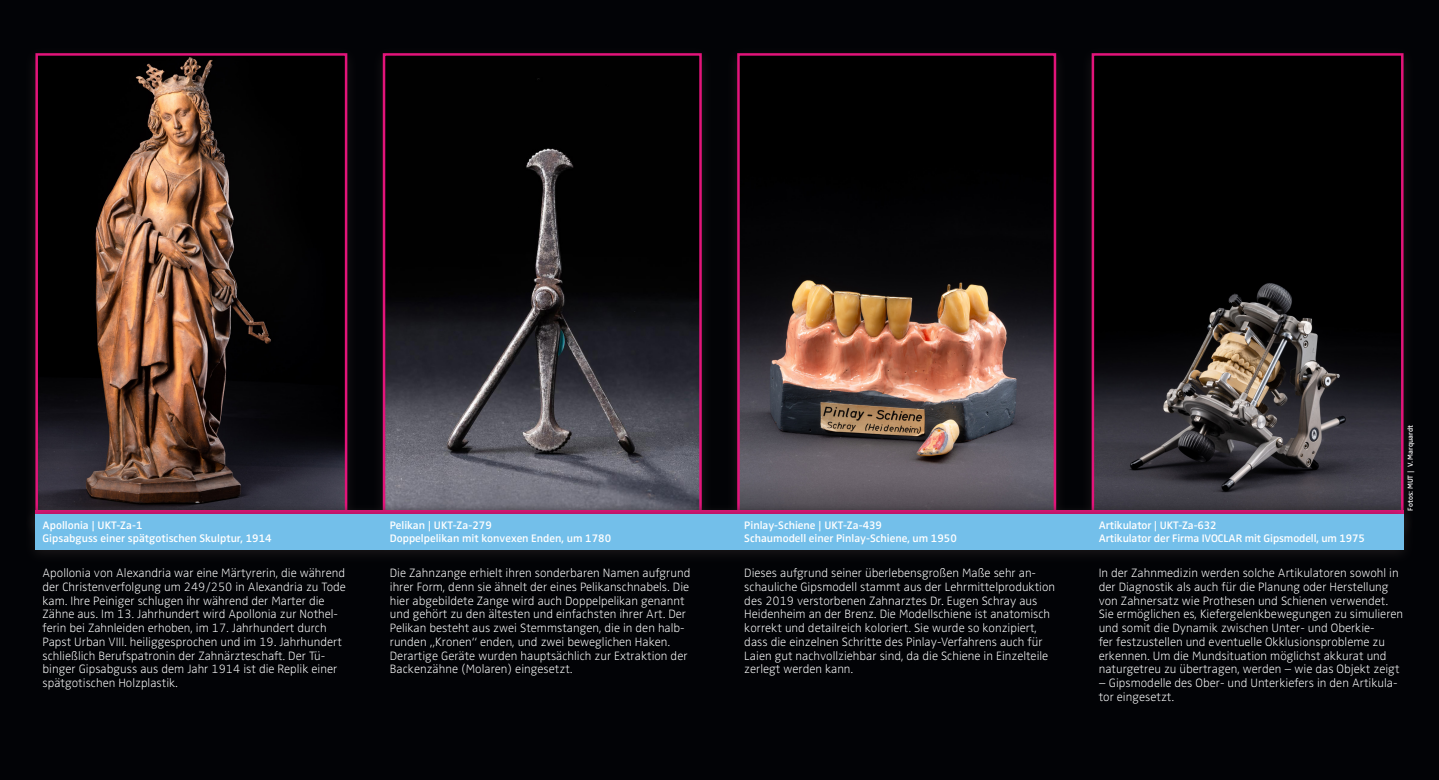
<style>
.page{position:relative;width:1439px;height:780px;background:#020306}
.page>*{position:absolute;margin:0;border:0;box-sizing:border-box;transform-origin:0 0}
.t1{font:300 expanded 12.5px/13.8px "Zwo OT";color:#fff}
.t2{font:600 11.25px "Zwo OT";color:#fff}
.Überschrift{font:600 7.5px "Zwo OT";color:#fff}
</style>
<div class="page">
<img style="left:38px;top:57px;width:306px;height:445px">
<div style="left:35px;top:53px;width:312px;height:470px;border:2px solid #e3147a"></div>
<img style="left:386px;top:78px;width:313px;height:424px">
<div style="left:383px;top:53px;width:319px;height:487px;border:2px solid #e3147a"></div>
<img style="left:740px;top:279px;width:313px;height:223px">
<div style="left:737px;top:53px;width:319px;height:464px;border:2px solid #e3147a"></div>
<img style="left:1094px;top:56px;width:306px;height:446px">
<div style="left:1091px;top:53px;width:312px;height:472px;border:2px solid #e3147a"></div>
<div style="left:23px;top:502px;width:1392px;height:41px;background:#231f20;opacity:.75"></div>
<div style="left:23px;top:505px;width:1392px;height:60px;background:#231f20;opacity:.75"></div>
<div style="left:35px;top:514px;width:1368px;height:35px;background:#73bfea"></div>
<p class="Überschrift" style="left:1406px;top:510px;width:87px;rotate:-90deg">Fotos: MUT | V. Marquardt</p>
<p class="t2" style="left:43px;top:518px;width:101px">Apollonia | UKT-Za-1</p>
<p class="t2" style="left:43px;top:531px;width:231px">Gipsabguss einer spätgotischen Skulptur, 1914</p>
<p class="t2" style="left:390px;top:519px;width:103px">Pelikan | UKT-Za-279</p>
<p class="t2" style="left:390px;top:531px;width:223px">Doppelpelikan mit konvexen Enden, um 1780</p>
<p class="t2" style="left:744px;top:518px;width:139px">Pinlay-Schiene | UKT-Za-439</p>
<p class="t2" style="left:744px;top:531px;width:214px">Schaumodell einer Pinlay-Schiene, um 1950</p>
<p class="t2" style="left:1098px;top:518px;width:119px">Artikulator | UKT-Za-632</p>
<p class="t2" style="left:1098px;top:531px;width:268px">Artikulator der Firma IVOCLAR mit Gipsmodell, um 1975</p>
<p class="t1" style="left:43px;top:566px;width:305px">Apollonia von Alexandria war eine Märtyrerin, die während der Christenverfolgung um 249/250 in Alexandria zu Tode kam. Ihre Peiniger schlugen ihr während der Marter die Zähne aus. Im 13. Jahrhundert wird Apollonia zur Nothel&shy;ferin bei Zahnleiden erhoben, im 17. Jahrhundert durch Papst Urban VIII. heiliggesprochen und im 19. Jahrhundert schließlich Berufspatronin der Zahnärzteschaft. Der Tü&shy;binger Gipsabguss aus dem Jahr 1914 ist die Replik einer spätgotischen Holzplastik.</p>
<p class="t1" style="left:390px;top:566px;width:302px">Die Zahnzange erhielt ihren sonderbaren Namen aufgrund ihrer Form, denn sie ähnelt der eines Pelikanschnabels. Die hier abgebildete Zange wird auch Doppelpelikan genannt und gehört zu den ältesten und einfachsten ihrer Art. Der Pelikan besteht aus zwei Stemmstangen, die in den halb-</p>
<p class="t1" style="left:390px;top:635px;width:299px">runden „Kronen“ enden, und zwei beweglichen Haken.<br>Derartige Geräte wurden hauptsächlich zur Extraktion der<br>Backenzähne (Molaren) eingesetzt.</p>
<p class="t1" style="left:744px;top:566px;width:312px">Dieses aufgrund seiner überlebensgroßen Maße sehr an&shy;schauliche Gipsmodell stammt aus der Lehrmittelproduktion des 2019 verstorbenen Zahnarztes Dr. Eugen Schray aus Heidenheim an der Brenz. Die Modellschiene ist anatomisch korrekt und detailreich koloriert. Sie wurde so konzipiert, dass die einzelnen Schritte des Pinlay-Verfahrens auch für Laien gut nachvollziehbar sind, da die Schiene in Einzelteile zerlegt werden kann.</p>
<p class="t1" style="left:1098px;top:566px;width:306px">In der Zahnmedizin werden solche Artikulatoren sowohl in der Diagnostik als auch für die Planung oder Herstellung von Zahnersatz wie Prothesen und Schienen verwendet.<br>Sie ermöglichen es, Kiefergelenkbewegungen zu simulieren und somit die Dynamik zwischen Unter- und Oberkie-<br>fer festzustellen und eventuelle Okklusionsprobleme zu erkennen. Um die Mundsituation möglichst akkurat und naturgetreu zu übertragen, werden – wie das Objekt zeigt</p>
<p class="t1" style="left:1098px;top:676px;width:300px">– Gipsmodelle des Ober- und Unterkiefers in den Artikula&shy;tor eingesetzt.</p>
</div>
